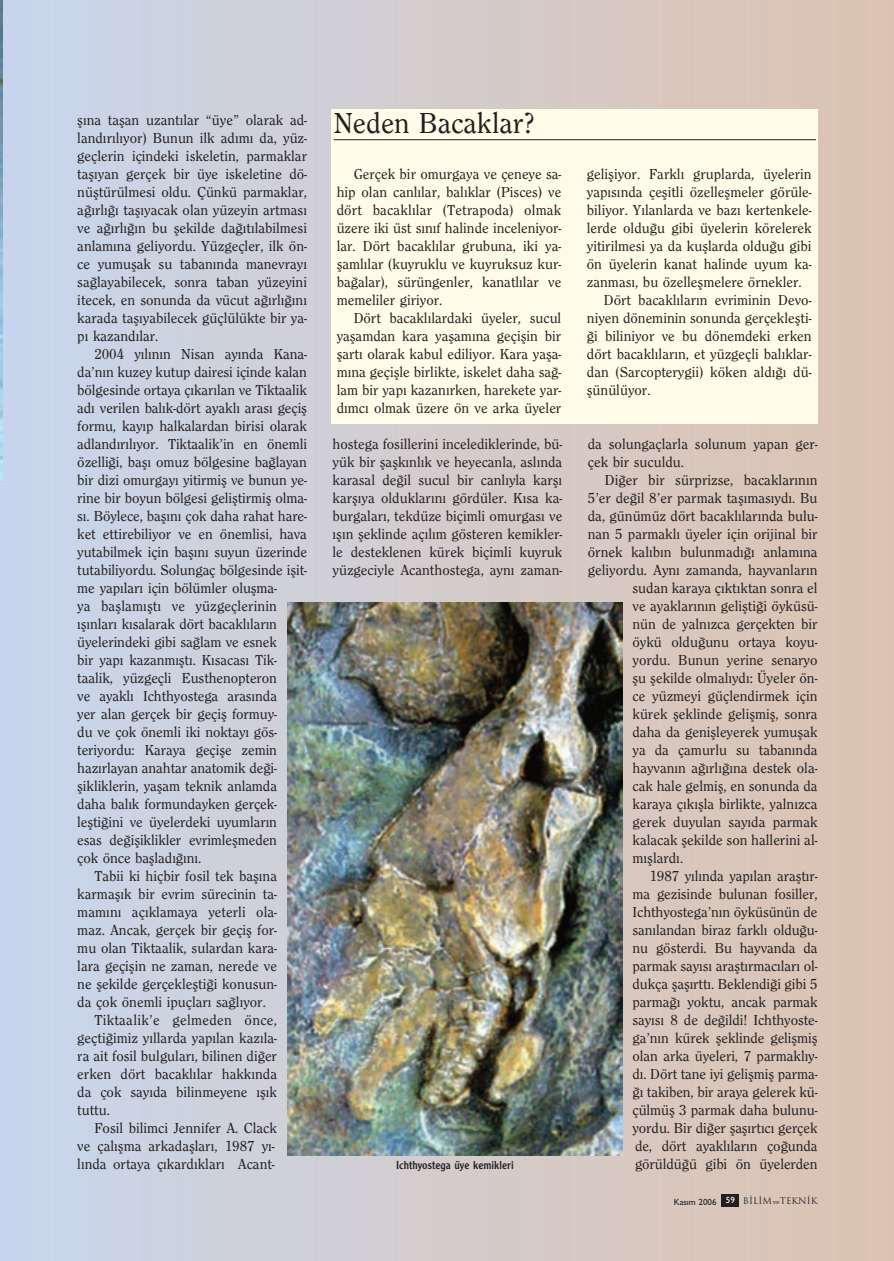
<style>
.page{position:relative;width:894px;height:1261px;background:#fff}
.page>*{position:absolute;margin:0;border:0;box-sizing:border-box;transform-origin:0 0}
.t1{font:500 30px "Clearface";color:#231f20}
.t2{font:500 15px/18px "Clearface";color:#231f20;text-align:justify}
.t3{font:500 15px "Clearface";letter-spacing:.02em;color:#231f20}
.t4{font:12px "Clearface Gothic";color:#231f20}
.t5{font:9px "Trajan";color:#231f20}
.s1{font-family:"Gill Sans";font-weight:500}
.s2{font-family:"Gill Sans";font-weight:500;color:#fff}
.s3{font-family:"Bookman";font-weight:300;font-size:6px}
</style>
<div class="page">
<img style="left:0;top:0;width:893px;height:1260px">
<p class="t2" style="left:77px;top:112px;width:231px">fl›na taflan uzant›lar “üye” olarak ad&shy;land›r›l›yor) Bunun ilk ad›m› da, yüz&shy;geçlerin içindeki iskeletin, parmaklar tafl›yan gerçek bir üye iskeletine dö&shy;nüfltürülmesi oldu. Çünkü parmaklar, a¤›rl›¤› tafl›yacak olan yüzeyin artmas› ve a¤›rl›¤›n bu flekilde da¤›t›labilmesi anlam›na geliyordu. Yüzgeçler, ilk ön&shy;ce yumuflak su taban›nda manevray› sa¤layabilecek, sonra taban yüzeyini itecek, en sonunda da vücut a¤›rl›¤›n› karada tafl›yabilecek güçlülükte bir ya&shy;p› kazand›lar.</p>
<p class="t2" style="left:94px;top:346px;width:214px">2004 y›l›n›n Nisan ay›nda Kana-</p>
<p class="t2" style="left:77px;top:364px;width:231px">da’n›n kuzey kutup dairesi içinde kalan</p>
<p class="t2" style="left:77px;top:382px;width:231px">bölgesinde ortaya ç›kar›lan ve Tiktaalik</p>
<p class="t2" style="left:77px;top:400px;width:231px">ad› verilen bal›k-dört ayakl› aras› geçifl</p>
<p class="t2" style="left:77px;top:418px;width:231px">formu, kay›p halkalardan birisi olarak</p>
<p class="t2" style="left:77px;top:436px;width:231px">adland›r›l›yor. Tiktaalik’in en önemli</p>
<p class="t2" style="left:77px;top:454px;width:231px">özelli¤i, bafl› omuz bölgesine ba¤layan</p>
<p class="t2" style="left:77px;top:472px;width:231px">bir dizi omurgay› yitirmifl ve bunun ye-</p>
<p class="t2" style="left:77px;top:490px;width:231px">rine bir boyun bölgesi gelifltirmifl olma-</p>
<p class="t2" style="left:77px;top:508px;width:231px">s›. Böylece, bafl›n› çok daha rahat hare-</p>
<p class="t2" style="left:77px;top:526px;width:231px">ket ettirebiliyor ve en önemlisi, hava</p>
<p class="t2" style="left:77px;top:544px;width:231px">yutabilmek için bafl›n› suyun üzerinde</p>
<p class="t2" style="left:77px;top:562px;width:231px">tutabiliyordu. Solungaç bölgesinde iflit-</p>
<p class="t2" style="left:77px;top:580px;width:201px">me yap›lar› için bölümler oluflma-</p>
<p class="t2" style="left:77px;top:598px;width:201px">ya bafllam›flt› ve yüzgeçlerinin</p>
<p class="t2" style="left:77px;top:616px;width:201px">›fl›nlar› k›salarak dört bacakl›lar›n</p>
<p class="t2" style="left:77px;top:634px;width:201px">üyelerindeki gibi sa¤lam ve esnek</p>
<p class="t2" style="left:77px;top:652px;width:201px">bir yap› kazanm›flt›. K›sacas› Tik-</p>
<p class="t2" style="left:77px;top:670px;width:201px">taalik, yüzgeçli Eusthenopteron</p>
<p class="t2" style="left:77px;top:688px;width:201px">ve ayakl› Ichthyostega aras›nda</p>
<p class="t2" style="left:77px;top:706px;width:201px">yer alan gerçek bir geçifl formuy-</p>
<p class="t2" style="left:77px;top:724px;width:201px">du ve çok önemli iki noktay› gös-</p>
<p class="t2" style="left:77px;top:742px;width:201px">teriyordu: Karaya geçifle zemin</p>
<p class="t2" style="left:77px;top:760px;width:201px">haz›rlayan anahtar anatomik de¤i-</p>
<p class="t2" style="left:77px;top:778px;width:201px">flikliklerin, yaflam teknik anlamda</p>
<p class="t2" style="left:77px;top:796px;width:201px">daha bal›k formundayken gerçek-</p>
<p class="t2" style="left:77px;top:814px;width:201px">leflti¤ini ve üyelerdeki uyumlar›n</p>
<p class="t2" style="left:77px;top:832px;width:201px">esas de¤ifliklikler evrimleflmeden</p>
<p class="t2" style="left:77px;top:850px;width:125px">çok önce bafllad›¤›n›.</p>
<p class="t2" style="left:94px;top:868px;width:184px">Tabii ki hiçbir fosil tek bafl›na</p>
<p class="t2" style="left:77px;top:886px;width:201px">karmafl›k bir evrim sürecinin ta-</p>
<p class="t2" style="left:77px;top:904px;width:201px">mam›n› aç›klamaya yeterli ola-</p>
<p class="t2" style="left:77px;top:922px;width:201px">maz. Ancak, gerçek bir geçifl for-</p>
<p class="t2" style="left:77px;top:940px;width:201px">mu olan Tiktaalik, sulardan kara-</p>
<p class="t2" style="left:77px;top:958px;width:201px">lara geçiflin ne zaman, nerede ve</p>
<p class="t2" style="left:77px;top:976px;width:201px">ne flekilde gerçekleflti¤i konusun-</p>
<p class="t2" style="left:77px;top:994px;width:190px">da çok önemli ipuçlar› sa¤l›yor.</p>
<p class="t3" style="left:94px;top:1014px;width:184px">Tiktaalik’e gelmeden önce,</p>
<p class="t2" style="left:77px;top:1030px;width:201px">geçti¤imiz y›llarda yap›lan kaz›la-</p>
<p class="t2" style="left:77px;top:1048px;width:201px">ra ait fosil bulgular›, bilinen di¤er</p>
<p class="t2" style="left:77px;top:1066px;width:201px">erken dört bacakl›lar hakk›nda</p>
<p class="t2" style="left:77px;top:1084px;width:201px">da çok say›da bilinmeyene ›fl›k</p>
<p class="t2" style="left:77px;top:1102px;width:34px">tuttu.</p>
<p class="t2" style="left:94px;top:1120px;width:184px">Fosil bilimci Jennifer A. Clack</p>
<p class="t2" style="left:77px;top:1138px;width:199px">ve çal›flma arkadafllar›, 1987 y›-</p>
<p class="t2" style="left:77px;top:1156px;width:199px">l›nda ortaya ç›kard›klar› Acant-</p>
<h1 class="t1" style="left:333px;top:112px;width:203px">Neden Bacaklar?</h1>
<p class="t2" style="left:336px;top:166px;width:226px;text-indent:17px">Gerçek bir omurgaya ve çeneye sa&shy;hip olan canl›lar, bal›klar (Pisces) ve dört bacakl›lar (Tetrapoda) olmak üzere iki üst s›n›f halinde inceleniyor&shy;lar. Dört bacakl›lar grubuna, iki ya&shy;flaml›lar (kuyruklu ve kuyruksuz kur&shy;ba¤alar), sürüngenler, kanatl›lar ve memeliler giriyor.</p>
<p class="t2" style="left:336px;top:310px;width:226px;text-indent:17px">Dört bacakl›lardaki üyeler, sucul yaflamdan kara yaflam›na geçiflin bir flart› olarak kabul ediliyor. Kara yafla&shy;m›na geçiflle birlikte, iskelet daha sa¤- lam bir yap› kazan›rken, harekete yar&shy;d›mc› olmak üzere ön ve arka üyeler</p>
<p class="t2" style="left:587px;top:166px;width:226px">gelifliyor. Farkl› gruplarda, üyelerin</p>
<p class="t2" style="left:587px;top:184px;width:226px">yap›s›nda çeflitli özelleflmeler görüle-</p>
<p class="t2" style="left:587px;top:202px;width:226px">biliyor. Y›lanlarda ve baz› kertenkele-</p>
<p class="t2" style="left:587px;top:220px;width:226px">lerde oldu¤u gibi üyelerin körelerek</p>
<p class="t2" style="left:587px;top:238px;width:226px">yitirilmesi ya da kufllarda oldu¤u gibi</p>
<p class="t2" style="left:587px;top:256px;width:226px">ön üyelerin kanat halinde uyum ka-</p>
<p class="t2" style="left:587px;top:274px;width:216px">zanmas›, bu özelleflmelere örnekler.</p>
<p class="t2" style="left:604px;top:292px;width:209px">Dört bacakl›lar›n evriminin Devo-</p>
<p class="t2" style="left:587px;top:310px;width:226px">niyen döneminin sonunda gerçekleflti-</p>
<p class="t2" style="left:587px;top:328px;width:226px">¤i biliniyor ve bu dönemdeki erken</p>
<p class="t2" style="left:587px;top:346px;width:226px">dört bacakl›lar›n, et yüzgeçli bal›klar-</p>
<p class="t2" style="left:587px;top:364px;width:226px">dan (Sarcopterygii) köken ald›¤› dü-</p>
<p class="t2" style="left:587px;top:382px;width:65px">flünülüyor.</p>
<p class="t2" style="left:332px;top:436px;width:231px">hostega fosillerini incelediklerinde, bü&shy;yük bir flaflk›nl›k ve heyecanla, asl›nda karasal de¤il sucul bir canl›yla karfl› karfl›ya olduklar›n› gördüler. K›sa ka&shy;burgalar›, tekdüze biçimli omurgas› ve ›fl›n fleklinde aç›l›m gösteren kemikler&shy;le desteklenen kürek biçimli kuyruk yüzgeciyle Acanthostega, ayn› zaman-</p>
<p class="t2" style="left:588px;top:436px;width:231px">da solungaçlarla solunum yapan ger&shy;çek bir suculdu.</p>
<p class="t2" style="left:605px;top:472px;width:214px">Di¤er bir sürprizse, bacaklar›n›n</p>
<p class="t2" style="left:588px;top:490px;width:231px">5’er de¤il 8’er parmak tafl›mas›yd›. Bu</p>
<p class="t2" style="left:588px;top:508px;width:231px">da, günümüz dört bacakl›lar›nda bulu-</p>
<p class="t2" style="left:588px;top:526px;width:231px">nan 5 parmakl› üyeler için orijinal bir</p>
<p class="t2" style="left:588px;top:544px;width:231px">örnek kal›b›n bulunmad›¤› anlam›na</p>
<p class="t2" style="left:588px;top:562px;width:231px">geliyordu. Ayn› zamanda, hayvanlar›n</p>
<p class="t2" style="left:632px;top:580px;width:186px">sudan karaya ç›kt›ktan sonra el</p>
<p class="t2" style="left:632px;top:598px;width:186px">ve ayaklar›n›n geliflti¤i öyküsü-</p>
<p class="t2" style="left:632px;top:616px;width:186px">nün de yaln›zca gerçekten bir</p>
<p class="t2" style="left:632px;top:634px;width:186px">öykü oldu¤unu ortaya koyu-</p>
<p class="t2" style="left:632px;top:652px;width:186px">yordu. Bunun yerine senaryo</p>
<p class="t2" style="left:632px;top:670px;width:186px">flu flekilde olmal›yd›: Üyeler ön-</p>
<p class="t2" style="left:632px;top:688px;width:186px">ce yüzmeyi güçlendirmek için</p>
<p class="t2" style="left:632px;top:706px;width:186px">kürek fleklinde geliflmifl, sonra</p>
<p class="t2" style="left:632px;top:724px;width:186px">daha da geniflleyerek yumuflak</p>
<p class="t2" style="left:632px;top:742px;width:186px">ya da çamurlu su taban›nda</p>
<p class="t2" style="left:632px;top:760px;width:186px">hayvan›n a¤›rl›¤›na destek ola-</p>
<p class="t2" style="left:632px;top:778px;width:186px">cak hale gelmifl, en sonunda da</p>
<p class="t2" style="left:632px;top:796px;width:186px">karaya ç›k›flla birlikte, yaln›zca</p>
<p class="t2" style="left:632px;top:814px;width:186px">gerek duyulan say›da parmak</p>
<p class="t2" style="left:632px;top:832px;width:186px">kalacak flekilde son hallerini al-</p>
<p class="t2" style="left:632px;top:850px;width:52px">m›fllard›.</p>
<p class="t2" style="left:649px;top:868px;width:169px">1987 y›l›nda yap›lan araflt›r-</p>
<p class="t2" style="left:632px;top:886px;width:186px">ma gezisinde bulunan fosiller,</p>
<p class="t2" style="left:632px;top:904px;width:186px">Ichthyostega’n›n öyküsünün de</p>
<p class="t2" style="left:632px;top:922px;width:186px">san›landan biraz farkl› oldu¤u-</p>
<p class="t2" style="left:632px;top:940px;width:186px">nu gösterdi. Bu hayvanda da</p>
<p class="t2" style="left:632px;top:958px;width:186px">parmak say›s› araflt›rmac›lar› ol-</p>
<p class="t2" style="left:632px;top:976px;width:186px">dukça flafl›rtt›. Beklendi¤i gibi 5</p>
<p class="t2" style="left:632px;top:994px;width:186px">parma¤› yoktu, ancak parmak</p>
<p class="t2" style="left:632px;top:1012px;width:186px">say›s› 8 de de¤ildi! Ichthyoste-</p>
<p class="t2" style="left:632px;top:1030px;width:186px">ga’n›n kürek fleklinde geliflmifl</p>
<p class="t2" style="left:632px;top:1048px;width:186px">olan arka üyeleri, 7 parmakl›y-</p>
<p class="t2" style="left:632px;top:1066px;width:186px">d›. Dört tane iyi geliflmifl parma-</p>
<p class="t2" style="left:632px;top:1084px;width:186px">¤› takiben, bir araya gelerek kü-</p>
<p class="t2" style="left:632px;top:1102px;width:186px">çülmüfl 3 parmak daha bulunu-</p>
<p class="t2" style="left:632px;top:1120px;width:186px">yordu. Bir di¤er flafl›rt›c› gerçek</p>
<p class="t2" style="left:635px;top:1138px;width:184px">de, dört ayakl›lar›n ço¤unda</p>
<p class="t2" style="left:635px;top:1156px;width:184px">görüldü¤ü gibi ön üyelerden</p>
<p class="t5" style="left:673px;top:1195px;width:145px"><span class="s1">Kas›m 2006</span> <span class="s2">59</span> B‹L‹M <span class="s3">ve</span>TEKN‹K</p>
<p class="t4" style="left:396px;top:1160px;width:119px">Ichthyostega üye kemikleri</p>
</div>
